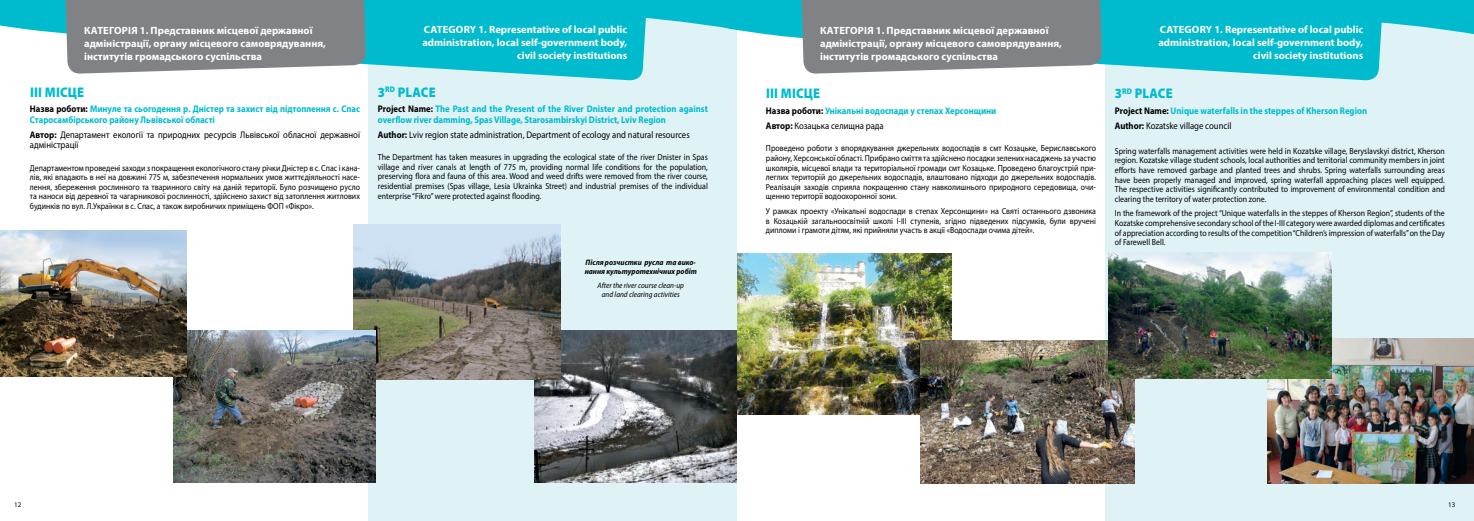
<style>
.page{position:relative;width:1474px;height:521px;background:#fff}
.page>*{position:absolute;margin:0;border:0;box-sizing:border-box;transform-origin:0 0}
.t1{font:900 14px "Myriad Pro";letter-spacing:.02em;color:#00bbce;scale:.9 1}
.t2{font:700 10.5px/13.1px "Myriad Pro";color:#fff}
.t3{font:700 9.62px/15.5px "Myriad Pro";color:#00bbce;scale:.9 1}
.t4{font:9.62px/10.5px "Myriad Pro";color:#000;scale:.9 1}
.t5{font:8.75px/9.6px "Myriad Pro";color:#000;text-align:justify;scale:.9 1}
.t6{font:italic 700 semi-condensed 7.88px/8.8px "Myriad Pro";color:#000}
.t7{font:italic semi-condensed 7.88px/8.8px "Myriad Pro";color:#000;text-align:center}
.t8{font:7px "Myriad Pro";color:#000}
.s1{color:#000}
.s2{font-weight:700}
.s3{font-weight:400;color:#000}
</style>
<div class="page">
<div style="left:1105px;top:0;width:368px;height:521px;background:#dff2f5"></div>
<div style="left:369px;top:0;width:368px;height:521px;background:#dff2f5"></div>
<svg style="left:0;top:0;width:724px;height:34px;fill:#00bbce"></svg>
<svg style="left:724px;top:0;width:749px;height:38px;fill:#00bbce"></svg>
<img style="left:1267px;top:339px;width:206px;height:144px">
<svg style="left:800px;top:0;width:584px;height:81px;background:#57aab4"></svg>
<img style="left:737px;top:253px;width:214px;height:161px">
<img style="left:920px;top:340px;width:214px;height:143px">
<img style="left:1108px;top:252px;width:223px;height:126px">
<svg style="left:65px;top:0;width:583px;height:81px;background:#58aab4"></svg>
<img style="left:534px;top:330px;width:203px;height:152px">
<img style="left:353px;top:224px;width:207px;height:156px">
<img style="left:173px;top:330px;width:202px;height:152px">
<img style="left:0;top:230px;width:186px;height:147px">
<p class="t2" style="left:84px;top:23px;width:243px">КАТЕГОРІЯ 1. Представник місцевої державної адміністрації, органу місцевого самоврядування, інститутів громадського суспільства</p>
<p class="t2" style="left:422px;top:22px;width:206px;text-align:right">CATEGORY 1. Representative of local public administration, local self-government body, civil society institutions</p>
<p class="t2" style="left:820px;top:23px;width:243px">КАТЕГОРІЯ 1. Представник місцевої державної адміністрації, органу місцевого самоврядування, інститутів громадського суспільства</p>
<p class="t2" style="left:1158px;top:22px;width:206px;text-align:right">CATEGORY 1. Representative of local public administration, local self-government body, civil society institutions</p>
<h1 class="t1" style="left:30px;top:82px;width:62px">ІІІ МІСЦЕ</h1>
<p class="t3" style="left:30px;top:103px;width:368px;line-height:10.5px"><span class="s1">Назва роботи:</span> Минуле та сьогодення р. Дністер та захист від підтоплення с. Спас<br>Старосамбірського району Львівської області</p>
<p class="t4" style="left:30px;top:129px;width:368px"><span class="s2">Автор:</span> Департамент екології та природних ресурсів Львівської обласної державної адміністрації</p>
<p class="t5" style="left:30px;top:163px;width:368px">Департаментом проведені заходи з покращення екологічного стану річки Дністер в с. Спас і кана&shy;лів, які впадають в неї на довжині 775 м, забезпечення нормальних умов життєдіяльності насе&shy;лення, збереження рослинного та тваринного світу на даній території. Було розчищено русло та наноси від деревної та чагарникової рослинності, здійснено захист від затоплення житлових будинків по вул. Л.Українки в с. Спас, а також виробничих приміщень ФОП «Фікро».</p>
<h1 class="t1" style="left:378px;top:82px;width:66px">3<sup>RD</sup> PLACE</h1>
<p class="t3" style="left:378px;top:103px;width:368px;line-height:10.5px"><span class="s1">Project Name:</span> The Past and the Present of the River Dnister and protection against overflow river damming, Spas Village, Starosambirskyi District, Lviv Region</p>
<p class="t4" style="left:378px;top:129px;width:348px"><span class="s2">Author:</span> Lviv region state administration, Department of ecology and natural resources</p>
<p class="t5" style="left:378px;top:152px;width:368px">The Department has taken measures in upgrading the ecological state of the river Dnister in Spas village and river canals at length of 775 m, providing normal life conditions for the population, preserving flora and fauna of this area. Wood and weed drifts were removed from the river course, residential premises (Spas village, Lesia Ukrainka Street) and industrial premises of the individual enterprise “Fikro” were protected against flooding.</p>
<h1 class="t1" style="left:766px;top:84px;width:62px">ІІІ МІСЦЕ</h1>
<p class="t3" style="left:766px;top:102px;width:257px"><span class="s1">Назва роботи:</span> Унікальні водоспади у степах Херсонщини<br><span class="s1">Автор:</span> <span class="s3">Козацька селищна рада</span></p>
<p class="t5" style="left:766px;top:143px;width:368px">Проведено роботи з впорядкування джерельних водоспадів в смт Козацьке, Бериславського району, Херсонської області. Прибрано сміття та здійснено посадки зелених насаджень за участю школярів, місцевої влади та територіальної громади смт Козацьке. Проведено благоустрій при&shy;леглих територій до джерельних водоспадів, влаштовано підходи до джерельних водоспадів.<br>Реалізація заходів сприяла покращенню стану навколишнього природного середовища, очи&shy;щенню території водоохоронної зони.</p>
<p class="t5" style="left:766px;top:206px;width:368px">У рамках проекту «Унікальні водоспади в степах Херсонщини» на Святі останнього дзвоника в Козацькій загальноосвітній школі І-ІІІ ступенів, згідно підведених підсумків, були вручені дипломи і грамоти дітям, які прийняли участь в акції «Водоспади очима дітей».</p>
<h1 class="t1" style="left:1114px;top:84px;width:66px">3<sup>RD</sup> PLACE</h1>
<p class="t3" style="left:1114px;top:102px;width:282px"><span class="s1">Project Name:</span> Unique waterfalls in the steppes of Kherson Region<br><span class="s1">Author:</span> <span class="s3">Kozatske village council</span></p>
<p class="t5" style="left:1114px;top:146px;width:368px">Spring waterfalls management activities were held in Kozatske village, Beryslavskyi district, Kherson region. Kozatske village student schools, local authorities and territorial community members in joint efforts have removed garbage and planted trees and shrubs. Spring waterfalls surrounding areas have been properly managed and improved, spring waterfall approaching places well equipped.<br>The respective activities significantly contributed to improvement of environmental condition and clearing the territory of water protection zone.</p>
<p class="t5" style="left:1114px;top:209px;width:368px">In the framework of the project “Unique waterfalls in the steppes of Kherson Region”, students of the Kozatske comprehensive secondary school of the I-III category were awarded diplomas and certificates of appreciation according to results of the competition “Children’s impression of waterfalls” on the Day of Farewell Bell.</p>
<p class="t6" style="left:584px;top:258px;width:114px">Після розчистки русла та вико&shy;нання культуротехнічних робіт</p>
<p class="t7" style="left:597px;top:281px;width:88px">After the river course clean-up and land clearing activities</p>
<p class="t8" style="left:14px;top:500px;width:9px">12</p>
<p class="t8" style="left:1448px;top:500px;width:9px">13</p>
</div>
